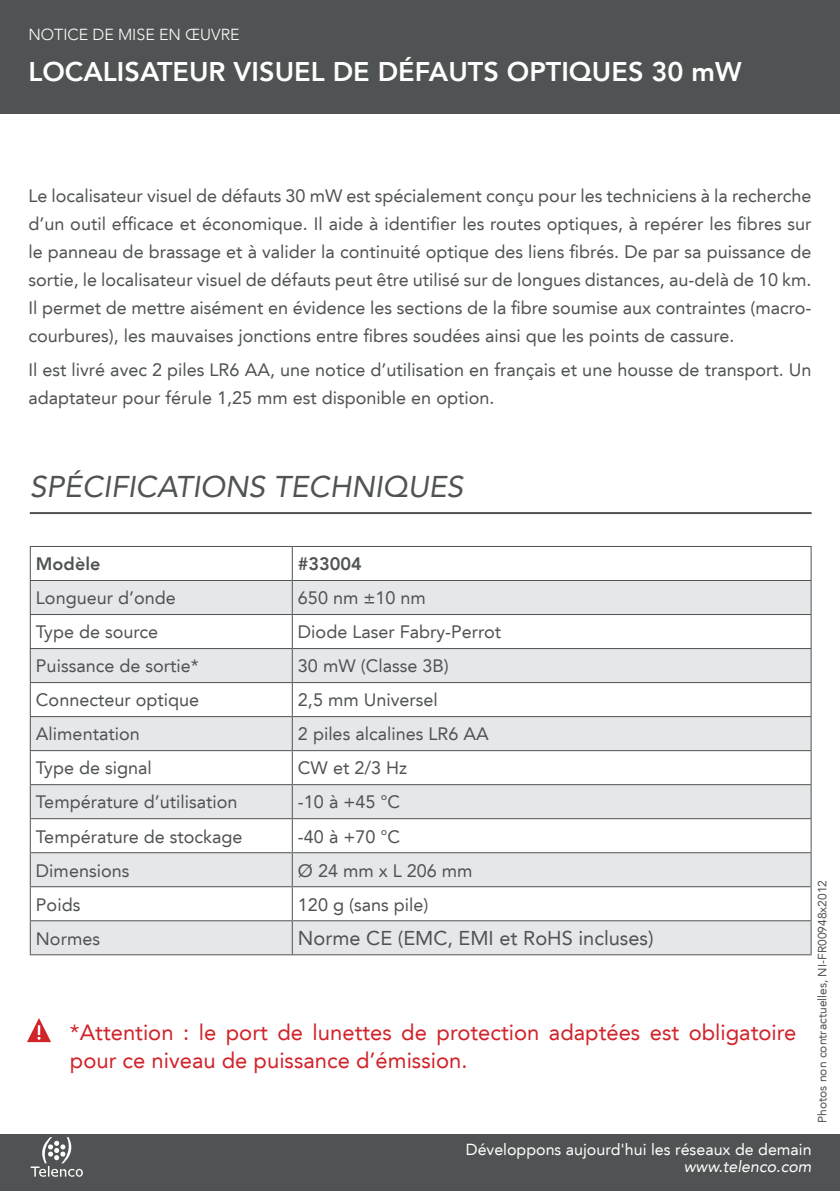
<style>
.page{position:relative;width:840px;height:1191px;background:#fff}
.page>*{position:absolute;margin:0;border:0;box-sizing:border-box;transform-origin:0 0}
.t1{font:italic 30px "Avenir LT";color:#505353}
.t2{font:800 27px "Avenir LT";color:#fff}
.t3{font:22px/28px "Avenir LT";color:#d1232a}
.t4{font:20px "Avenir LT";color:#505353}
.t5{font:18px/28px "Avenir LT";color:#505353;text-align:justify}
.t6{font:800 18px "Avenir LT";color:#505353}
.t7{font:16px "Avenir LT";color:#fff}
.t8{font:300 16px "Avenir LT";color:#fff}
.t9{font:italic 16px "Avenir LT";color:#fff}
.t10{font:12px "Avenir LT";color:#505353}
</style>
<div class="page">
<div style="left:0;top:0;width:839px;height:113px;background:#505353"></div>
<div style="left:0;top:1134px;width:839px;height:57px;background:#505353"></div>
<svg style="left:31px;top:1137px;width:52px;height:39px"></svg>
<svg style="left:31px;top:581px;width:779px;height:373px;fill:#e6e7e9"></svg>
<svg style="left:292px;top:581px;width:518px;height:305px;fill:#e6e7e9"></svg>
<svg style="left:292px;top:683px;width:518px;height:169px"></svg>
<hr style="left:30px;top:546px;width:262px;height:1px;background:#505353">
<hr style="left:30px;top:547px;width:1px;height:33px;background:#505353">
<hr style="left:292px;top:546px;width:519px;height:1px;background:#505353">
<hr style="left:291px;top:547px;width:1px;height:33px;background:#505353">
<hr style="left:810px;top:547px;width:1px;height:33px;background:#505353">
<hr style="left:30px;top:580px;width:262px;height:1px;background:#505353">
<hr style="left:30px;top:581px;width:1px;height:33px;background:#505353">
<hr style="left:292px;top:580px;width:519px;height:1px;background:#505353">
<hr style="left:291px;top:581px;width:1px;height:33px;background:#505353">
<hr style="left:810px;top:581px;width:1px;height:33px;background:#505353">
<hr style="left:30px;top:614px;width:262px;height:1px;background:#505353">
<hr style="left:30px;top:615px;width:1px;height:33px;background:#505353">
<hr style="left:292px;top:614px;width:519px;height:1px;background:#505353">
<hr style="left:291px;top:615px;width:1px;height:33px;background:#505353">
<hr style="left:810px;top:615px;width:1px;height:33px;background:#505353">
<hr style="left:30px;top:648px;width:262px;height:1px;background:#505353">
<hr style="left:30px;top:649px;width:1px;height:33px;background:#505353">
<hr style="left:292px;top:648px;width:519px;height:1px;background:#505353">
<hr style="left:291px;top:649px;width:1px;height:33px;background:#505353">
<hr style="left:810px;top:649px;width:1px;height:33px;background:#505353">
<hr style="left:30px;top:682px;width:262px;height:1px;background:#505353">
<hr style="left:30px;top:683px;width:1px;height:33px;background:#505353">
<hr style="left:292px;top:682px;width:519px;height:1px;background:#505353">
<hr style="left:291px;top:683px;width:1px;height:33px;background:#505353">
<hr style="left:810px;top:683px;width:1px;height:33px;background:#505353">
<hr style="left:30px;top:716px;width:262px;height:1px;background:#505353">
<hr style="left:30px;top:717px;width:1px;height:33px;background:#505353">
<hr style="left:292px;top:716px;width:519px;height:1px;background:#505353">
<hr style="left:291px;top:717px;width:1px;height:33px;background:#505353">
<hr style="left:810px;top:717px;width:1px;height:33px;background:#505353">
<hr style="left:30px;top:750px;width:262px;height:1px;background:#505353">
<hr style="left:30px;top:751px;width:1px;height:33px;background:#505353">
<hr style="left:292px;top:750px;width:519px;height:1px;background:#505353">
<hr style="left:291px;top:751px;width:1px;height:33px;background:#505353">
<hr style="left:810px;top:751px;width:1px;height:33px;background:#505353">
<hr style="left:30px;top:784px;width:262px;height:1px;background:#505353">
<hr style="left:30px;top:785px;width:1px;height:33px;background:#505353">
<hr style="left:292px;top:784px;width:519px;height:1px;background:#505353">
<hr style="left:291px;top:785px;width:1px;height:33px;background:#505353">
<hr style="left:810px;top:785px;width:1px;height:33px;background:#505353">
<hr style="left:30px;top:818px;width:262px;height:1px;background:#505353">
<hr style="left:30px;top:819px;width:1px;height:33px;background:#505353">
<hr style="left:292px;top:818px;width:519px;height:1px;background:#505353">
<hr style="left:291px;top:819px;width:1px;height:33px;background:#505353">
<hr style="left:810px;top:819px;width:1px;height:33px;background:#505353">
<hr style="left:30px;top:852px;width:262px;height:1px;background:#505353">
<hr style="left:30px;top:853px;width:1px;height:33px;background:#505353">
<hr style="left:292px;top:852px;width:519px;height:1px;background:#505353">
<hr style="left:291px;top:853px;width:1px;height:33px;background:#505353">
<hr style="left:810px;top:853px;width:1px;height:33px;background:#505353">
<hr style="left:30px;top:886px;width:262px;height:1px;background:#505353">
<hr style="left:30px;top:887px;width:1px;height:33px;background:#505353">
<hr style="left:292px;top:886px;width:519px;height:1px;background:#505353">
<hr style="left:291px;top:887px;width:1px;height:33px;background:#505353">
<hr style="left:810px;top:887px;width:1px;height:33px;background:#505353">
<hr style="left:30px;top:920px;width:262px;height:1px;background:#505353">
<hr style="left:30px;top:921px;width:1px;height:33px;background:#505353">
<hr style="left:292px;top:920px;width:519px;height:1px;background:#505353">
<hr style="left:291px;top:921px;width:1px;height:33px;background:#505353">
<hr style="left:810px;top:921px;width:1px;height:33px;background:#505353">
<hr style="left:30px;top:954px;width:262px;height:1px;background:#505353">
<hr style="left:292px;top:954px;width:519px;height:1px;background:#505353">
<hr style="left:30px;top:512px;width:781px;height:2px;background:#505353">
<svg style="left:27px;top:1018px;width:24px;height:24px"></svg>
<p class="t8" style="left:28px;top:26px;width:213px">NOTICE DE MISE EN ŒUVRE</p>
<h2 class="t2" style="left:28px;top:56px;width:714px">LOCALISATEUR VISUEL DE DÉFAUTS OPTIQUES 30 mW</h2>
<p class="t5" style="left:28px;top:182px;width:784px">Le localisateur visuel de défauts 30 mW est spécialement conçu pour les techniciens à la recherche d’un outil efficace et économique. Il aide à identifier les routes optiques, à repérer les fibres sur le panneau de brassage et à valider la continuité optique des liens fibrés. De par sa puissance de sortie, le localisateur visuel de défauts peut être utilisé sur de longues distances, au-delà de 10 km.<br>Il permet de mettre aisément en évidence les sections de la fibre soumise aux contraintes (macro&shy;courbures), les mauvaises jonctions entre fibres soudées ainsi que les points de cassure.</p>
<p class="t5" style="left:28px;top:356px;width:784px">Il est livré avec 2 piles LR6 AA, une notice d’utilisation en français et une housse de transport. Un adaptateur pour férule 1,25 mm est disponible en option.</p>
<h1 class="t1" style="left:30px;top:469px;width:435px">SPÉCIFICATIONS TECHNIQUES</h1>
<p class="t6" style="left:36px;top:553px;width:66px">Modèle</p>
<p class="t6" style="left:298px;top:553px;width:65px">#33004</p>
<p class="t5" style="left:36px;top:584px;width:141px">Longueur d’onde</p>
<p class="t5" style="left:298px;top:584px;width:129px">650 nm ±10 nm</p>
<p class="t5" style="left:36px;top:618px;width:124px">Type de source</p>
<p class="t5" style="left:298px;top:618px;width:205px">Diode Laser Fabry-Perrot</p>
<p class="t5" style="left:36px;top:652px;width:164px">Puissance de sortie*</p>
<p class="t5" style="left:298px;top:652px;width:152px">30 mW (Classe 3B)</p>
<p class="t5" style="left:36px;top:686px;width:165px">Connecteur optique</p>
<p class="t5" style="left:298px;top:686px;width:141px">2,5 mm Universel</p>
<p class="t5" style="left:36px;top:720px;width:105px">Alimentation</p>
<p class="t5" style="left:298px;top:720px;width:192px">2 piles alcalines LR6 AA</p>
<p class="t5" style="left:36px;top:754px;width:117px">Type de signal</p>
<p class="t5" style="left:298px;top:754px;width:111px">CW et 2/3 Hz</p>
<p class="t5" style="left:36px;top:788px;width:203px">Température d’utilisation</p>
<p class="t5" style="left:298px;top:788px;width:104px">-10 à +45 °C</p>
<p class="t5" style="left:36px;top:822px;width:208px">Température de stockage</p>
<p class="t5" style="left:298px;top:822px;width:104px">-40 à +70 °C</p>
<p class="t5" style="left:36px;top:856px;width:95px">Dimensions</p>
<p class="t5" style="left:298px;top:856px;width:176px">Ø 24 mm x L 206 mm</p>
<p class="t5" style="left:36px;top:890px;width:46px">Poids</p>
<p class="t5" style="left:298px;top:890px;width:132px">120 g (sans pile)</p>
<p class="t5" style="left:36px;top:924px;width:66px">Normes</p>
<p class="t4" style="left:298px;top:926px;width:357px">Norme CE (EMC, EMI et RoHS incluses)</p>
<p class="t3" style="left:70px;top:1018px;width:727px">*Attention : le port de lunettes de protection adaptées est obligatoire pour ce niveau de puissance d’émission.</p>
<p class="t10" style="left:814px;top:1123px;width:244px;rotate:-90deg">Photos non contractuelles, NI-FR00948x2012</p>
<p class="t7" style="left:465px;top:1140px;width:347px">Développons aujourd'hui les réseaux de demain</p>
<p class="t9" style="left:683px;top:1157px;width:129px">www.telenco.com</p>
</div>
